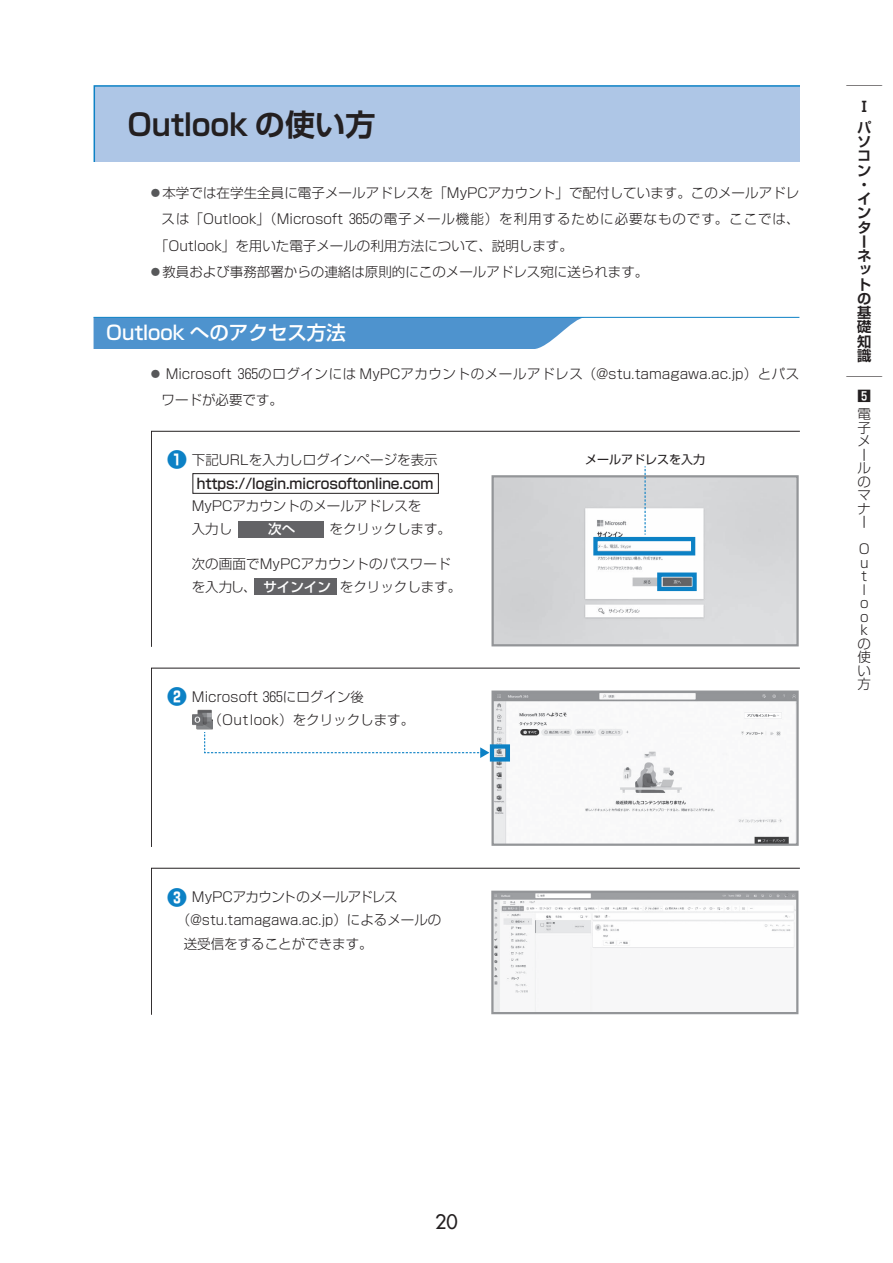
<style>
.page{position:relative;width:893px;height:1263px;background:#fff}
.page>*{position:absolute;margin:0;border:0;box-sizing:border-box;transform-origin:0 0}
.t1{font:700 30px "Shin Go Pr 5 De";color:#231f20}
.t2{font:500 19.5px "Shin Go Pr 5";color:#fff}
.t3{font:500 19.5px "Futura LT Pro";color:#231f20}
.t4{font:500 14.25px "Shin Go Pr 5";color:#231f20;scale:.96 1}
.t5{font:700 14.25px/14.2px "Shin Go Pr 5 De";color:#231f20}
.t6{font:300 13.5px/13.5px "Shin Go Pr 5";color:#231f20}
.t7{font:300 13.5px "Shin Go Pr 5";letter-spacing:.07em;color:#231f20}
.t8{font:300 13.5px "Shin Go Pr 5";letter-spacing:-.04em;color:#231f20}
.t9{font:500 13.5px "Shin Go Pr 5";color:#231f20;scale:2.65 1}
.t10{font:700 13.5px "Shin Go Pr 5 De";color:#231f20}
.t11{font:12px "Shin Go Pr 5";color:#231f20}
.s1{color:#57585a}
.s2{font-weight:700;font-size:19.8px;color:#0c81c5}
.s3{font-weight:500;color:#fff}
</style>
<div class="page">
<div style="left:94px;top:85px;width:705px;height:77px;background:#aec6e6"></div>
<div style="left:94px;top:318px;width:488px;height:31px;background:#4e93ce"></div>
<hr style="left:94px;top:317px;width:705px;height:1px;background:#0c81c5">
<svg style="left:151px;top:431px;width:649px;height:216px"></svg>
<svg style="left:151px;top:667px;width:649px;height:180px"></svg>
<svg style="left:151px;top:867px;width:649px;height:148px"></svg>
<div style="left:193px;top:473px;width:246px;height:20px;border:1px solid #231f20"></div>
<img style="left:192px;top:709px;width:21px;height:21px">
<img style="left:494px;top:478px;width:302px;height:165px">
<div style="left:491px;top:475px;width:308px;height:171px;border:2px solid #939598"></div>
<div style="left:593px;top:537px;width:102px;height:18px;border:4px solid #0c81c5"></div>
<div style="left:657px;top:572px;width:40px;height:19px;border:4px solid #0c81c5"></div>
<img style="left:494px;top:894px;width:301px;height:117px">
<div style="left:491px;top:891px;width:307px;height:123px;border:2px solid #939598"></div>
<img style="left:494px;top:693px;width:302px;height:150px">
<div style="left:491px;top:690px;width:308px;height:156px;border:2px solid #939598"></div>
<div style="left:490px;top:744px;width:20px;height:17px;border:4px solid #0c81c5"></div>
<div style="left:255px;top:578px;width:82px;height:17px;background:#636366"></div>
<svg style="left:204px;top:731px;width:287px;height:27px"></svg>
<svg style="left:644px;top:466px;width:2px;height:69px"></svg>
<h1 class="t1" style="left:128px;top:100px;width:249px">Outlook の使い方</h1>
<p class="t6" style="left:149px;top:185px;width:652px"><span class="s1">⃝</span>本学では在学生全員に電子メールアドレスを「MyPCアカウント」で配付しています。このメールアドレ</p>
<p class="t7" style="left:162px;top:208px;width:639px">スは「Outlook」（Microsoft 365の電子メール機能）を利用するために必要なものです。ここでは、</p>
<p class="t6" style="left:155px;top:238px;width:420px">「Outlook」を用いた電子メールの利用方法について、説明します。</p>
<p class="t6" style="left:149px;top:264px;width:501px"><span class="s1">⃝</span>教員および事務部署からの連絡は原則的にこのメールアドレス宛に送られます。</p>
<h2 class="t2" style="left:106px;top:317px;width:241px">Outlook へのアクセス方法</h2>
<p class="t6" style="left:162px;top:360px;width:639px;line-height:26.2px;text-indent:-13px"><span class="s1">⃝</span> Microsoft 365のログインには MyPCアカウントのメールアドレス（@stu.tamagawa.ac.jp）とパスワードが必要です。</p>
<p class="t6" style="left:167px;top:452px;width:272px"><span class="s2">❶</span> 下記URLを入力しログインページを表示</p>
<p class="t11" style="left:585px;top:449px;width:121px">メールアドレスを入力</p>
<p class="t4" style="left:197px;top:472px;width:248px">https://login.microsoftonline.com</p>
<p class="t6" style="left:192px;top:493px;width:261px;line-height:23.1px">MyPCアカウントのメールアドレスを<br>入力し　 <span class="s3">　次へ 　</span> をクリックします。</p>
<p class="t6" style="left:192px;top:551px;width:271px;line-height:23.1px">次の画面でMyPCアカウントのパスワードを入力し、 <span class="s3">サインイン</span> をクリックします。</p>
<p class="t6" style="left:192px;top:684px;width:224px;line-height:23.1px;text-indent:-25px"><span class="s2">❷</span> Microsoft 365にログイン後<br>　 （Outlook）をクリックします。</p>
<p class="t9" style="left:846px;top:78px;width:15px">│</p>
<p class="t5" style="left:857px;top:94px;width:16px;line-height:21.1px">Ⅰパ</p>
<p class="t5" style="left:857px;top:133px;width:16px">ソコン・インターネットの基礎知識</p>
<p class="t9" style="left:846px;top:368px;width:15px">│</p>
<p class="t10" style="left:857px;top:385px;width:14px">5</p>
<p class="t6" style="left:857px;top:406px;width:15px">電子メールのマナー</p>
<p class="t6" style="left:857px;top:541px;width:14px;text-align:center">O u t<br>l o o kの使い方</p>
<p class="t8" style="left:167px;top:886px;width:232px"><span class="s2">❸</span> MyPCアカウントのメールアドレス</p>
<p class="t6" style="left:177px;top:912px;width:266px">（@stu.tamagawa.ac.jp）によるメールの</p>
<p class="t6" style="left:184px;top:935px;width:191px">送受信をすることができます。</p>
<h2 class="t3" style="left:435px;top:1207px;width:24px">20</h2>
</div>
